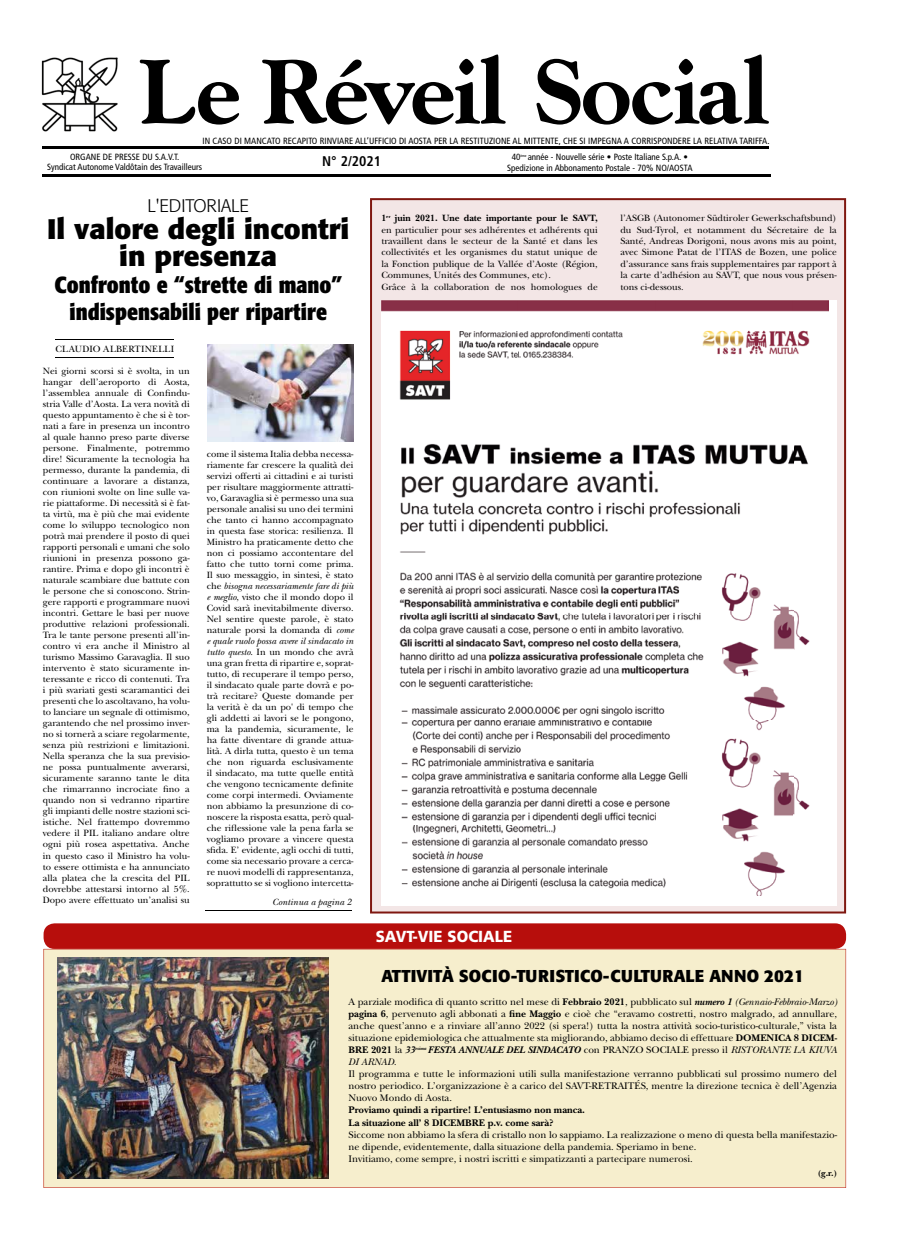
<style>
.page{position:relative;width:908px;height:1234px;background:#fff}
.page>*{position:absolute;margin:0;border:0;box-sizing:border-box;transform-origin:0 0}
.t1{font:800 92px "Goudy";letter-spacing:-.025em;color:#000}
.t2{font:700 28px/27px "Formata";color:#000;text-align:center}
.t3{font:700 condensed 23px/27px "Formata";color:#000;text-align:center}
.t4{font:300 18px "Formata";color:#000}
.t5{font:700 17px "Formata";color:#000}
.t6{font:900 16px "Frutiger";color:#fff;scale:.93 1}
.t7{font:700 condensed 14px "Frutiger";color:#000}
.t8{font:10px/12px "New Baskerville";color:#000;text-align:justify}
.t9{font:700 10px/12px "New Baskerville";color:#000}
.t10{font:9.5px/11px "New Baskerville";color:#000;text-align:justify}
.t11{font:9.5px "New Baskerville";letter-spacing:.025em;color:#000}
.t12{font:italic 9.5px "New Baskerville";color:#000}
.t13{font:condensed 9px/10.8px "Frutiger";color:#000;text-align:center}
.t14{font:700 9px "New Baskerville";color:#000}
.t15{font:condensed 3.8px "Frutiger";color:#000}
.s1{font-style:italic}
.s2{font-weight:700}
.s3{font-weight:700;font-style:italic}
</style>
<div class="page">
<svg style="left:370px;top:198px;width:475px;height:715px;background:#efdfdf"></svg>
<img style="left:42px;top:57px;width:76px;height:75px">
<hr style="left:43px;top:146px;width:725px;height:2px;background:#000">
<hr style="left:43px;top:175px;width:727px;height:2px;background:#000">
<hr style="left:56px;top:339px;width:118px;height:1px;background:#000">
<hr style="left:56px;top:357px;width:118px;height:1px;background:#000">
<hr style="left:204px;top:910px;width:147px;height:1px;background:#000">
<div style="left:44px;top:948px;width:801px;height:239px;background:#f6eecd"></div>
<div style="left:44px;top:923px;width:801px;height:25px;background:#b70e0c;border-radius:11px"></div>
<div style="left:381px;top:300px;width:455px;height:605px;background:#fff"></div>
<img style="left:381px;top:300px;width:446px;height:595px">
<img style="left:57px;top:957px;width:271px;height:221px">
<img style="left:208px;top:344px;width:145px;height:97px">
<h1 class="t1" style="left:139px;top:38px;width:630px">Le Réveil Social</h1>
<p class="t13" style="left:47px;top:151px;width:156px">ORGANE DE PRESSE DU S.A.V.T.<br>Syndicat Autonome Valdôtain des Travailleurs</p>
<p class="t13" style="left:202px;top:135px;width:568px">IN CASO DI MANCATO RECAPITO RINVIARE ALL’UFFICIO DI AOSTA PER LA RESTITUZIONE AL MITTENTE, CHE SI IMPEGNA A CORRISPONDERE LA RELATIVA TARIFFA.</p>
<p class="t13" style="left:511px;top:151px;width:10px">40</p>
<p class="t15" style="left:520px;top:154px;width:8px">ème</p>
<p class="t13" style="left:527px;top:151px;width:162px">année - Nouvelle série • Poste Italiane S.p.A. •</p>
<h3 class="t7" style="left:322px;top:153px;width:60px">N° 2/2021</h3>
<p class="t13" style="left:507px;top:162px;width:187px">Spedizione in Abbonamento Postale - 70% NO/AOSTA</p>
<h3 class="t4" style="left:147px;top:195px;width:103px">L'EDITORIALE</h3>
<h2 class="t2" style="left:47px;top:215px;width:303px">Il valore degli incontri in presenza</h2>
<h3 class="t3" style="left:54px;top:271px;width:289px">Confronto e “strette di mano” indispensabili per ripartire</h3>
<p class="t11" style="left:56px;top:343px;width:120px">CLAUDIO ALBERTINELLI</p>
<p class="t10" style="left:43px;top:365px;width:148px">Nei giorni scorsi si è svolta, in un hangar dell’aeroporto di Aosta, l’assemblea annuale di Confindu&shy;stria Valle d’Aosta. La vera novità di questo appuntamento è che si è tor&shy;nati a fare in presenza un incontro al quale hanno preso parte diverse persone. Finalmente, potremmo dire! Sicuramente la tecnologia ha permesso, durante la pandemia, di continuare a lavorare a distanza, con riunioni svolte on line sulle va&shy;rie piattaforme. Di necessità si è fat&shy;ta virtù, ma è più che mai evidente come lo sviluppo tecnologico non potrà mai prendere il posto di quei rapporti personali e umani che solo riunioni in presenza possono ga&shy;rantire. Prima e dopo gli incontri è naturale scambiare due battute con le persone che si conoscono. Strin&shy;gere rapporti e programmare nuovi incontri. Gettare le basi per nuove produttive relazioni professionali.<br>Tra le tante persone presenti all’in&shy;contro vi era anche il Ministro al turismo Massimo Garavaglia. Il suo intervento è stato sicuramente in&shy;teressante e ricco di contenuti. Tra i più svariati gesti scaramantici dei presenti che lo ascoltavano, ha volu&shy;to lanciare un segnale di ottimismo, garantendo che nel prossimo inver&shy;no si tornerà a sciare regolarmente, senza più restrizioni e limitazioni.<br>Nella speranza che la sua previsio&shy;ne possa puntualmente avverarsi, sicuramente saranno tante le dita che rimarranno incrociate fino a quando non si vedranno ripartire gli impianti delle nostre stazioni sci&shy;istiche. Nel frattempo dovremmo vedere il PIL italiano andare oltre ogni più rosea aspettativa. Anche in questo caso il Ministro ha volu&shy;to essere ottimista e ha annunciato alla platea che la crescita del PIL dovrebbe attestarsi intorno al 5%.<br>Dopo avere effettuato un’analisi su</p>
<p class="t10" style="left:207px;top:448px;width:148px">come il sistema Italia debba necessa&shy;riamente far crescere la qualità dei servizi offerti ai cittadini e ai turisti per risultare maggiormente attratti&shy;vo, Garavaglia si è permesso una sua personale analisi su uno dei termini che tanto ci hanno accompagnato in questa fase storica: resilienza. Il Ministro ha praticamente detto che non ci possiamo accontentare del fatto che tutto torni come prima.<br>Il suo messaggio, in sintesi, è stato che <span class="s1">bisogna necessariamente fare di più e meglio</span>, visto che il mondo dopo il Covid sarà inevitabilmente diverso.<br>Nel sentire queste parole, è stato naturale porsi la domanda di <span class="s1">come e quale ruolo possa avere il sindacato in tutto questo</span>. In un mondo che avrà una gran fretta di ripartire e, soprat&shy;tutto, di recuperare il tempo perso, il sindacato quale parte dovrà e po&shy;trà recitare? Queste domande per la verità è da un po' di tempo che gli addetti ai lavori se le pongono, ma la pandemia, sicuramente, le ha fatte diventare di grande attua&shy;lità. A dirla tutta, questo è un tema che non riguarda esclusivamente il sindacato, ma tutte quelle entità che vengono tecnicamente definite come corpi intermedi. Ovviamente non abbiamo la presunzione di co&shy;noscere la risposta esatta, però qual&shy;che riflessione vale la pena farla se vogliamo provare a vincere questa sfida. E’ evidente, agli occhi di tutti, come sia necessario provare a cerca&shy;re nuovi modelli di rappresentanza, soprattutto se si vogliono intercetta-</p>
<p class="t12" style="left:272px;top:895px;width:81px">Continua a pagina 2</p>
<p class="t10" style="left:381px;top:212px;width:218px;line-height:11.4px;text-align:left"><span class="s2">1</span><sup>er</sup> <span class="s2">juin 2021. Une date importante pour le SAVT, </span>en particulier pour ses adhérentes et adhérents qui travaillent dans le secteur de la Santé et dans les collectivités et les organismes du statut unique de la Fonction publique de la Vallée d’Aoste (Région, Communes, Unités des Communes, etc).<br>Grâce à la collaboration de nos homologues de</p>
<p class="t10" style="left:620px;top:212px;width:218px;line-height:11.4px">l’ASGB (Autonomer Südtiroler Gewerkschaftsbund) du Sud-Tyrol, et notamment du Sécretaire de la Santé, Andreas Dorigoni, nous avons mis au point, avec Simone Patat de l’ITAS de Bozen, une police d’assurance sans frais supplementaires par rapport à la carte d’adhésion au SAVT, que nous vous présen&shy;tons ci-dessous.</p>
<h3 class="t6" style="left:375px;top:926px;width:148px">SAVT-VIE SOCIALE</h3>
<h3 class="t5" style="left:381px;top:965px;width:423px">ATTIVITÀ SOCIO-TURISTICO-CULTURALE ANNO 2021</h3>
<p class="t8" style="left:348px;top:995px;width:490px">A parziale modifica di quanto scritto nel mese di <span class="s2">Febbraio 2021</span>, pubblicato sul <span class="s3">numero 1</span> <span class="s1">(Gennaio-Febbraio-Marzo) </span><span class="s2">pagina 6</span>, pervenuto agli abbonati a <span class="s2">fine Maggio</span> e cioè che “eravamo costretti, nostro malgrado, ad annullare, anche quest’anno e a rinviare all’anno 2022 (si spera!) tutta la nostra attività socio-turistico-culturale,” vista la situazione epidemiologica che attualmente sta migliorando, abbiamo deciso di effettuare <span class="s2">DOMENICA 8 DICEM-BRE 2021</span> la <span class="s3">33</span><sup>esima</sup> <span class="s3">FESTA ANNUALE DEL SINDACATO</span> con PRANZO SOCIALE presso il <span class="s1">RISTORANTE LA KIUVA DI ARNAD.</span></p>
<p class="t8" style="left:348px;top:1067px;width:490px">Il programma e tutte le informazioni utili sulla manifestazione verranno pubblicati sul prossimo numero del nostro periodico. L’organizzazione è a carico del SAVT-RETRAITÉS, mentre la direzione tecnica è dell’Agenzia Nuovo Mondo di Aosta.</p>
<p class="t9" style="left:348px;top:1103px;width:238px">Proviamo quindi a ripartire! L’entusiasmo non manca.<br>La situazione all’ 8 DICEMBRE p.v. come sarà?</p>
<p class="t8" style="left:348px;top:1127px;width:490px;text-align:left">Siccome non abbiamo la sfera di cristallo non lo sappiamo. La realizzazione o meno di questa bella manifestazio&shy;ne dipende, evidentemente, dalla situazione della pandemia. Speriamo in bene.<br>Invitiamo, come sempre, i nostri iscritti e simpatizzanti a partecipare numerosi.</p>
<p class="t14" style="left:817px;top:1167px;width:21px">(g.r.)</p>
</div>
